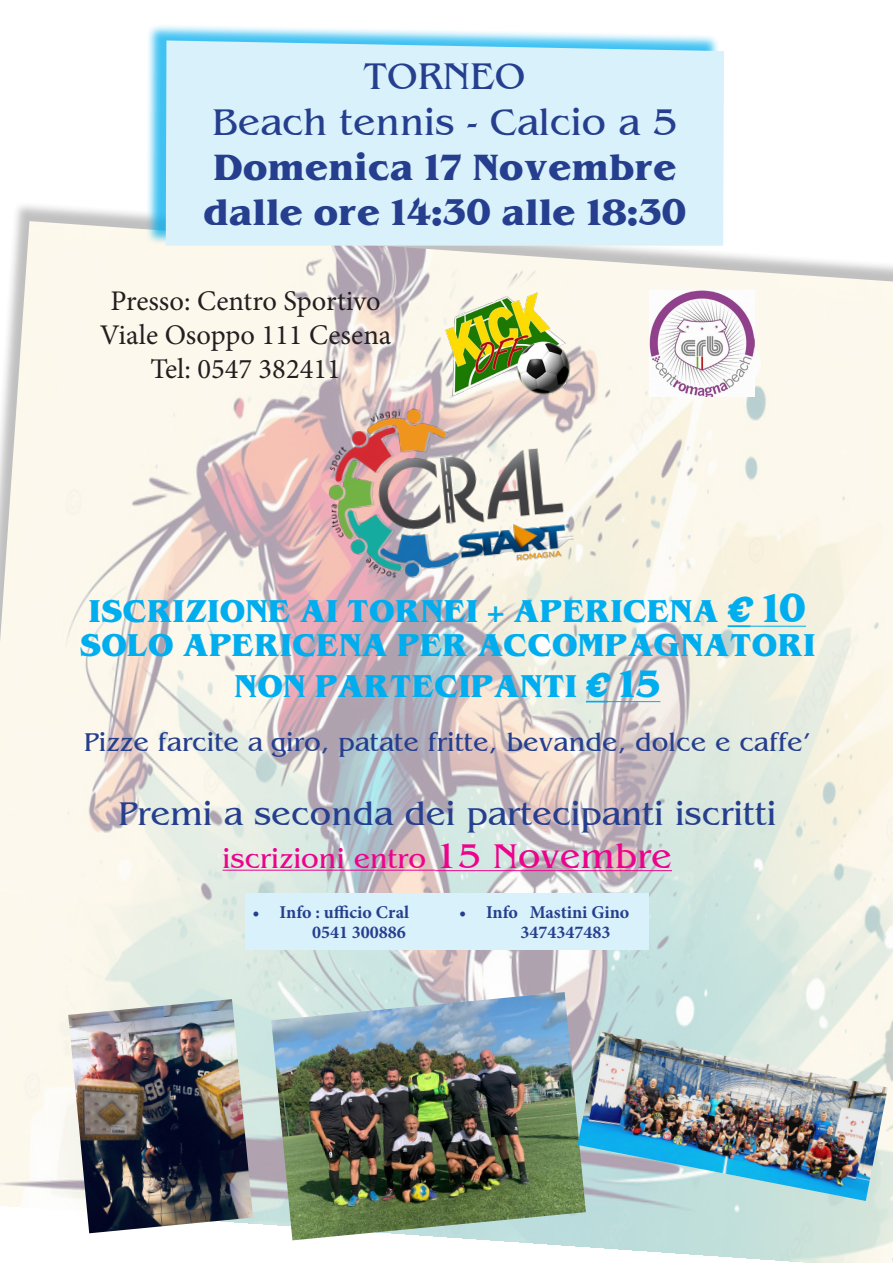
<style>
.page{position:relative;width:893px;height:1263px;background:#fff}
.page>*{position:absolute;margin:0;border:0;box-sizing:border-box;transform-origin:0 0}
.t1{font:39px "AG Benguiat Cyr";color:#253f8e}
.t2{font:34.5px "AG Benguiat Cyr";color:#253f8e}
.t3{font:700 33px "Benguiat";color:#253f8e}
.t4{font:700 28.5px "Benguiat";color:#00aeef}
.t5{font:28.5px "Minion Pro";color:#231f20}
.t6{font:28.5px "AG Benguiat Cyr";color:#ed028c}
.t7{font:27px "AG Benguiat Cyr";color:#253f8e}
.t8{font:700 18px/19.5px "Minion Pro";color:#253f8e;text-align:right}
.s1{font-family:"Malvie";font-weight:400;font-size:36px}
.s2{font-size:36px}
.s3{font-family:"Malvie";font-weight:400;font-size:34.5px}
.s4{font-size:34.5px}
</style>
<div class="page">
<img style="left:0;top:221px;width:893px;height:1042px">
<img style="left:439px;top:289px;width:138px;height:109px">
<div style="left:246px;top:893px;width:403px;height:57px;background:#d9f1fb"></div>
<div style="left:146px;top:24px;width:574px;height:221px;background:#00aeef;opacity:.75"></div>
<div style="left:166px;top:40px;width:558px;height:206px;background:#d9f1fb"></div>
<img style="left:317px;top:372px;width:259px;height:213px">
<img style="left:271px;top:992px;width:315px;height:248px">
<img style="left:68px;top:999px;width:185px;height:234px">
<img style="left:577px;top:1031px;width:311px;height:170px">
<hr style="left:728px;top:625px;width:23px;height:2px;background:#00aeef">
<hr style="left:751px;top:626px;width:55px;height:1px;background:#00aeef">
<svg style="left:586px;top:701px;width:22px;height:1px"></svg>
<hr style="left:608px;top:701px;width:52px;height:1px;background:#00aeef">
<hr style="left:223px;top:870px;width:212px;height:1px;background:#ed028c">
<hr style="left:435px;top:870px;width:237px;height:1px;background:#ed028c">
<img style="left:649px;top:291px;width:105px;height:106px">
<p class="t1" style="left:364px;top:55px;width:163px">TORNEO</p>
<p class="t1" style="left:212px;top:102px;width:467px">Beach tennis - Calcio a 5</p>
<p class="t3" style="left:213px;top:146px;width:465px">Domenica 17 Novembre</p>
<p class="t3" style="left:203px;top:191px;width:485px">dalle ore 14:30 alle 18:30</p>
<p class="t5" style="left:110px;top:282px;width:272px">Presso: Centro Sportivo</p>
<p class="t5" style="left:100px;top:316px;width:293px">Viale Osoppo 111 Cesena</p>
<p class="t5" style="left:150px;top:350px;width:192px">Tel: 0547 382411</p>
<p class="t4" style="left:89px;top:592px;width:719px">ISCRIZIONE AI TORNEI + APERICENA <span class="s1">€</span> <span class="s2">10</span></p>
<p class="t4" style="left:79px;top:627px;width:737px">SOLO APERICENA PER ACCOMPAGNATORI</p>
<p class="t4" style="left:234px;top:668px;width:428px">NON PARTECIPANTI <span class="s3">€</span> <span class="s4">15</span></p>
<p class="t7" style="left:84px;top:728px;width:729px">Pizze farcite a giro, patate fritte, bevande, dolce e caffe’</p>
<p class="t2" style="left:118px;top:796px;width:660px">Premi a seconda dei partecipanti iscritti</p>
<p class="t6" style="left:223px;top:844px;width:451px">iscrizioni entro <span class="s2">15 Novembre</span></p>
<p class="t8" style="left:253px;top:903px;width:158px">• Info : ufficio Cral<br>0541 300886</p>
<p class="t8" style="left:520px;top:903px;width:110px;text-align:left;text-indent:-61px">• Info Mastini Gino<br>3474347483</p>
</div>
